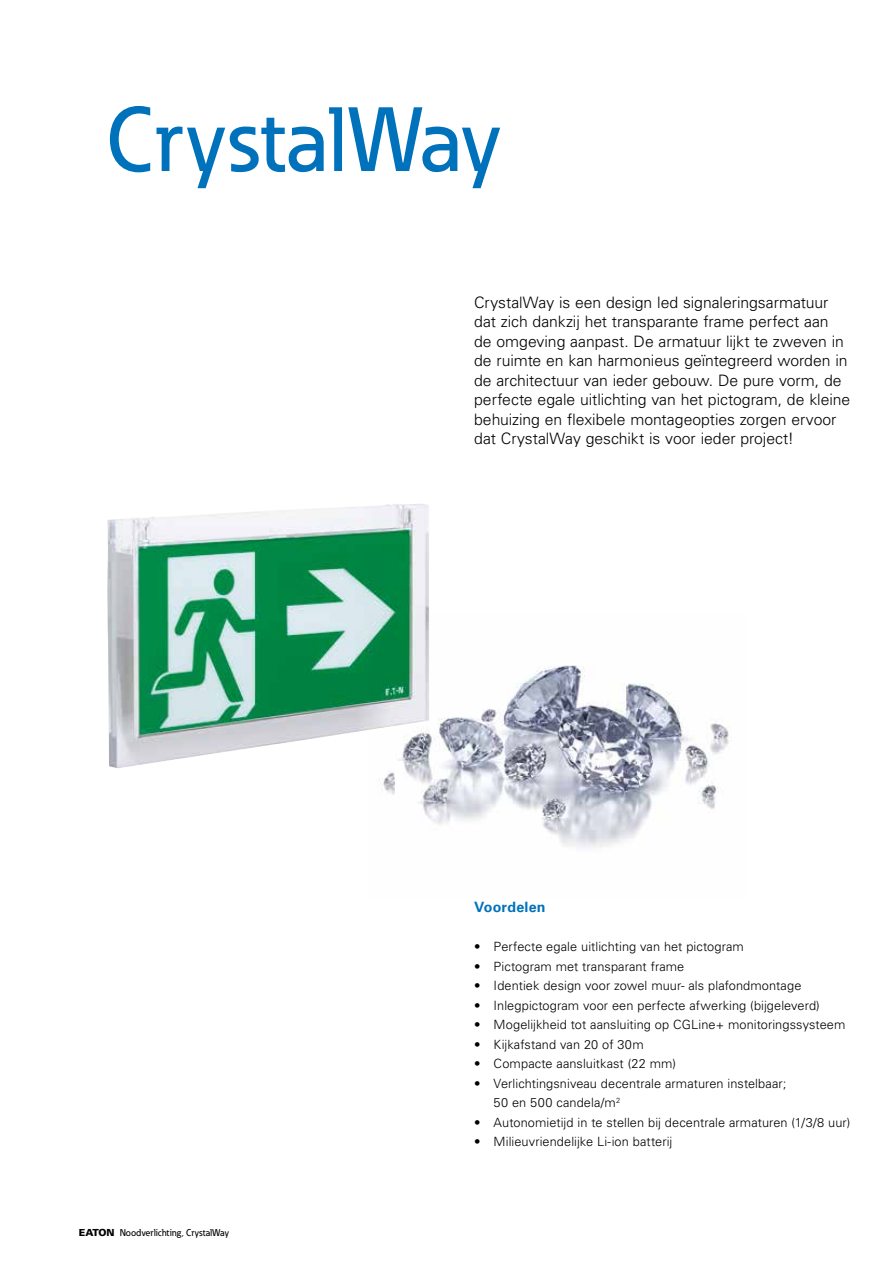
<style>
.page{position:relative;width:893px;height:1263px;background:#fff}
.page>*{position:absolute;margin:0;border:0;box-sizing:border-box;transform-origin:0 0}
.t1{font:500 90px "Eaton";color:#0072bb}
.t2{font:300 15.75px/19.5px "Univers LT Std";letter-spacing:-.005em;color:#000}
.t3{font:700 14.25px "Univers LT Std";letter-spacing:.015em;color:#0072bb}
.t4{font:300 12.75px/19.5px "Univers LT Std";letter-spacing:.005em;color:#000}
.t5{font:500 9.75px "Eaton";color:#000}
.s1{font-family:"Univers LT Std";font-weight:900}
</style>
<div class="page">
<img style="left:107px;top:504px;width:322px;height:264px">
<img style="left:370px;top:615px;width:359px;height:233px">
<h1 class="t1" style="left:106px;top:85px;width:397px">CrystalWay</h1>
<p class="t2" style="left:474px;top:292px;width:378px">CrystalWay is een design led signaleringsarmatuur dat zich dankzij het transparante frame perfect aan<br>de omgeving aanpast. De armatuur lijkt te zweven in de ruimte en kan harmonieus geïntegreerd worden in de architectuur van ieder gebouw. De pure vorm, de perfecte egale uitlichting van het pictogram, de kleine behuizing en flexibele montageopties zorgen ervoor dat CrystalWay geschikt is voor ieder project!</p>
<p class="t5" style="left:79px;top:1226px;width:152px"><span class="s1">EATON</span> Noodverlichting, CrystalWay</p>
<p class="t3" style="left:474px;top:899px;width:73px">Voordelen</p>
<p class="t4" style="left:474px;top:937px;width:271px">• Perfecte egale uitlichting van het pictogram</p>
<p class="t4" style="left:474px;top:956px;width:212px">• Pictogram met transparant frame</p>
<p class="t4" style="left:474px;top:976px;width:329px">• Identiek design voor zowel muur- als plafondmontage</p>
<p class="t4" style="left:474px;top:995px;width:347px">• Inlegpictogram voor een perfecte afwerking (bijgeleverd)</p>
<p class="t4" style="left:474px;top:1015px;width:373px">• Mogelijkheid tot aansluiting op CGLine+ monitoringssysteem</p>
<p class="t4" style="left:474px;top:1034px;width:171px">• Kijkafstand van 20 of 30m</p>
<p class="t4" style="left:474px;top:1054px;width:203px">• Compacte aansluitkast (22 mm)</p>
<p class="t4" style="left:494px;top:1073px;width:294px;text-indent:-19px">• Verlichtingsniveau decentrale armaturen instelbaar;<br>50 en 500 candela/m<sup>2</sup></p>
<p class="t4" style="left:474px;top:1112px;width:378px">• Autonomietijd in te stellen bij decentrale armaturen (1/3/8 uur)</p>
<p class="t4" style="left:474px;top:1132px;width:200px">• Milieuvriendelijke Li-ion batterij</p>
</div>
